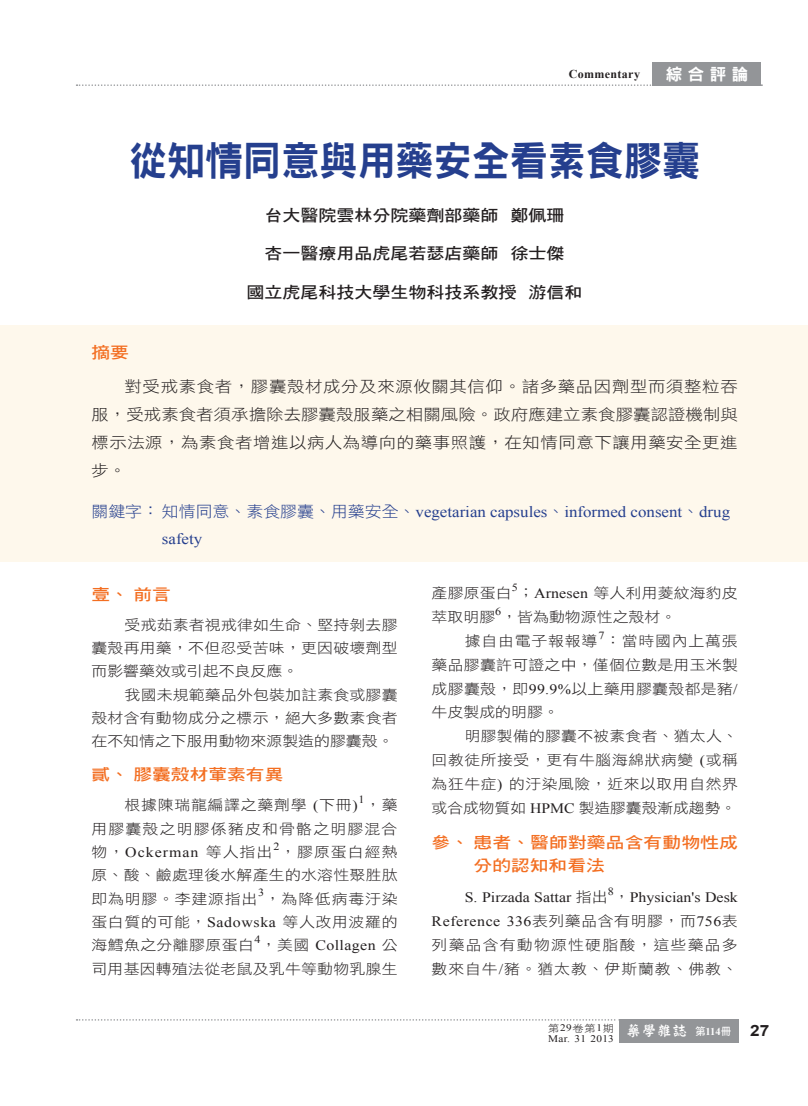
<style>
.page{position:relative;width:808px;height:1106px;background:#fff}
.page>*{position:absolute;margin:0;border:0;box-sizing:border-box;transform-origin:0 0}
._01-文標{font:40.5px "DF Hei Std W9";color:#253f8e;scale:.94 1}
.t1{font:16.5px "DF Hei Std W9";color:#fff}
._02-作者{font:16.2px "DF Hei Std W7";color:#231f20;scale:1.11 1}
._03-大標壹{font:15.9px/23.9px "DF Hei Std W7";color:#f36e21;scale:1.18 1}
.中文摘-內文{font:15.75px/28px "DF Hei Std W3";letter-spacing:.03em;color:#231f20;text-align:justify;scale:1.11 1}
.關鍵詞-中文{font:15.75px/27px "Times New Roman";color:#253f8e;scale:1.08 1}
.t2{font:700 15.6px "Arial";color:#231f20;scale:1.11 1}
.一般內文{font:14.4px/23.4px "DF Hei Std W3";letter-spacing:.015em;color:#231f20;text-align:justify;scale:1.11 1}
.一般內文-2{font:14.4px/23.9px "DF Hei Std W3";letter-spacing:.015em;color:#231f20;text-align:justify;scale:1.1 1}
.一般內文-3{font:14.4px "Times New Roman";color:#231f20;scale:1.11 1}
.一般內文-4{font:14.4px "DF Hei Std W3";letter-spacing:.045em;color:#231f20;scale:1.11 1}
.一般內文-5{font:14.4px "DF Hei Std W3";letter-spacing:.05em;color:#231f20;scale:1.11 1}
.t3{font:13.95px "Yankai EG Heavy Big 5";color:#fff}
.t4{font:700 12px "Times New Roman";letter-spacing:.03em;color:#231f20}
.一般內文-6{font:10.95px "Times New Roman";color:#231f20;scale:1.11 1}
.t5{font:10.2px "Times New Roman";letter-spacing:.03em;color:#231f20;scale:1.11 1}
.t6{font:10.2px "DF Hei Std W3";color:#231f20;scale:1.11 1}
.s1{font-family:"DF Hei Std W3"}
.s2{font-family:"Times New Roman"}
.s3{font-family:"Times New Roman";font-size:10.05px}
.s4{font-family:"DF Hei Std W7";font-size:10.5px}
.s5{font-family:"Times New Roman";font-weight:700;font-size:10.5px}
</style>
<div class="page">
<svg style="left:77px;top:84px;width:685px;height:2px"></svg>
<svg style="left:77px;top:1019px;width:542px;height:1px"></svg>
<div style="left:619px;top:1019px;width:119px;height:23px;background:#939598"></div>
<div style="left:0;top:325px;width:808px;height:237px;background:#fef8ec"></div>
<div style="left:653px;top:62px;width:108px;height:24px;background:#939598"></div>
<p class="t4" style="left:569px;top:66px;width:73px">Commentary</p>
<p class="t1" style="left:666px;top:65px;width:84px">綜 合 評 論</p>
<p class="_01-文標" style="left:129px;top:139px;width:609px">從知情同意與用藥安全看素食膠囊</p>
<p class="_02-作者" style="left:265px;top:206px;width:272px">台大醫院雲林分院藥劑部藥師 鄭佩珊</p>
<p class="_02-作者" style="left:265px;top:245px;width:272px">杏一醫療用品虎尾若瑟店藥師 徐士傑</p>
<p class="_02-作者" style="left:247px;top:283px;width:304px">國立虎尾科技大學生物科技系教授 游信和</p>
<p class="_03-大標壹" style="left:91px;top:340px;width:33px">摘要</p>
<p class="中文摘-內文" style="left:91px;top:372px;width:584px;text-indent:33px">對受戒素食者，膠囊殼材成分及來源攸關其信仰。諸多藥品因劑型而須整粒吞服，受戒素食者須承擔除去膠囊殼服藥之相關風險。政府應建立素食膠囊認證機制與標示法源，為素食者增進以病人為導向的藥事照護，在知情同意下讓用藥安全更進步。</p>
<p class="關鍵詞-中文" style="left:162px;top:498px;width:528px;text-indent:-70px"><span class="s1">關鍵字：知情同意、素食膠囊、用藥安全、</span>vegetarian capsules<span class="s1">、</span>informed consent<span class="s1">、</span>drug safety</p>
<p class="_03-大標壹" style="left:91px;top:582px;width:69px">壹、前言</p>
<p class="一般內文" style="left:91px;top:612px;width:277px;text-indent:33px">受戒茹素者視戒律如生命、堅持剝去膠囊殼再用藥，不但忍受苦味，更因破壞劑型而影響藥效或引起不良反應。</p>
<p class="一般內文" style="left:91px;top:682px;width:277px;text-indent:33px">我國未規範藥品外包裝加註素食或膠囊殼材含有動物成分之標示，絕大多數素食者在不知情之下服用動物來源製造的膠囊殼。</p>
<p class="_03-大標壹" style="left:91px;top:762px;width:164px">貳、膠囊殼材葷素有異</p>
<p class="一般內文-4" style="left:125px;top:797px;width:212px">根據陳瑞龍編譯之藥劑學 <span class="s2">(</span>下冊<span class="s2">)</span></p>
<p class="一般內文-6" style="left:358px;top:792px;width:7px">1</p>
<p class="一般內文-6" style="left:512px;top:579px;width:7px">5</p>
<p class="一般內文" style="left:432px;top:604px;width:222px">萃取明膠，皆為動物源性之殼材。</p>
<p class="一般內文" style="left:432px;top:581px;width:277px">產膠原蛋白；<span class="s2">Arnesen</span> 等人利用菱紋海豹皮</p>
<p class="一般內文-6" style="left:495px;top:603px;width:7px">6</p>
<p class="一般內文-5" style="left:465px;top:633px;width:121px">據自由電子報報導</p>
<p class="一般內文-6" style="left:598px;top:627px;width:7px">7</p>
<p class="一般內文" style="left:432px;top:628px;width:277px;line-height:23.9px;text-indent:173px">：當時國內上萬張藥品膠囊許可證之中，僅個位數是用玉米製成膠囊殼，即<span class="s2">99.9%</span>以上藥用膠囊殼都是豬<span class="s2">/</span>牛皮製成的明膠。</p>
<p class="一般內文-2" style="left:432px;top:724px;width:280px;text-indent:33px">明膠製備的膠囊不被素食者、猶太人、回教徒所接受，更有牛腦海綿狀病變 <span class="s2">(</span>或稱為狂牛症<span class="s2">)</span> 的汙染風險，近來以取用自然界或合成物質如 <span class="s2">HPMC</span> 製造膠囊殼漸成趨勢。</p>
<p class="_03-大標壹" style="left:474px;top:829px;width:225px;text-indent:-42px">參、患者、醫師對藥品含有動物性成分的認知和看法</p>
<p class="一般內文-3" style="left:465px;top:887px;width:247px">S. Pirzada Sattar <span class="s1">指出，</span>Physician's Desk</p>
<p class="一般內文" style="left:91px;top:793px;width:277px;text-indent:274px">，藥用膠囊殼之明膠係豬皮和骨骼之明膠混合物，<span class="s2">Ockerman</span> 等人指出</p>
<p class="一般內文-6" style="left:273px;top:838px;width:7px">2</p>
<p class="一般內文" style="left:91px;top:839px;width:277px;text-indent:189px">，膠原蛋白經熱原、酸、鹼處理後水解產生的水溶性聚胜肽即為明膠。李建源指出</p>
<p class="一般內文-6" style="left:608px;top:883px;width:7px">8</p>
<p class="一般內文" style="left:432px;top:908px;width:277px;line-height:23.9px"><span class="s2">Reference 336</span>表列藥品含有明膠，而<span class="s2">756</span>表列藥品含有動物源性硬脂酸，這些藥品多數來自牛<span class="s2">/</span>豬。猶太教、伊斯蘭教、佛教、</p>
<p class="一般內文-6" style="left:258px;top:885px;width:7px">3</p>
<p class="一般內文" style="left:91px;top:886px;width:277px;text-indent:173px">，為降低病毒汙染蛋白質的可能，<span class="s2">Sadowska</span> 等人改用波羅的海鱈魚之分離膠原蛋白</p>
<p class="一般內文-6" style="left:254px;top:932px;width:7px">4</p>
<p class="一般內文" style="left:91px;top:933px;width:277px;text-align:right">，美國 <span class="s2">Collagen</span> 公<br>司用基因轉殖法從老鼠及乳牛等動物乳腺生</p>
<p class="t6" style="left:548px;top:1022px;width:61px">第<span class="s3">29</span>卷第<span class="s3">1</span>期</p>
<p class="t5" style="left:548px;top:1031px;width:61px">Mar. 31 2013</p>
<p class="t3" style="left:627px;top:1023px;width:106px">藥學雜誌 <span class="s4">第</span><span class="s5">114</span><span class="s4">冊</span></p>
<p class="t2" style="left:750px;top:1020px;width:19px">27</p>
</div>
